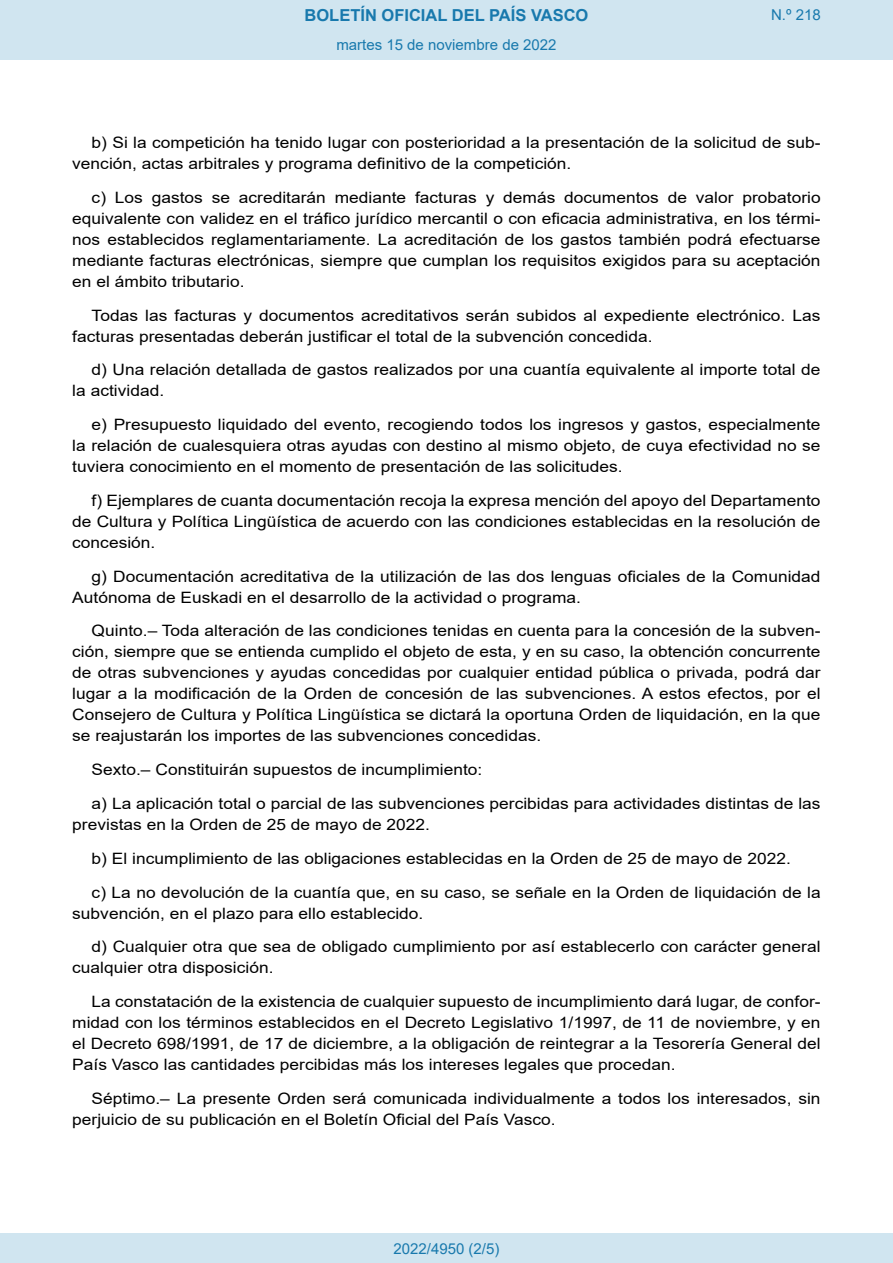
<style>
.page{position:relative;width:893px;height:1263px;background:#fff}
.page>*{position:absolute;margin:0;border:0;box-sizing:border-box;transform-origin:0 0}
.t1{font:700 16.5px "Arial";color:#1879ad}
.BOPVDetalle{font:15.6px/21px "Arial";color:#000;scale:1.11 1}
.Paginacion_Centro{font:15px "Arial";color:#1879ad}
</style>
<div class="page">
<div style="left:0;top:0;width:893px;height:60px;background:#d0e5f0"></div>
<div style="left:0;top:1233px;width:893px;height:30px;background:#d0e5f0"></div>
<p class="t1" style="left:305px;top:3px;width:285px">BOLETÍN OFICIAL DEL PAÍS VASCO</p>
<p class="Paginacion_Centro" style="left:336px;top:35px;width:222px">martes 15 de noviembre de 2022</p>
<p class="Paginacion_Centro" style="left:771px;top:5px;width:51px">N.º 218</p>
<p class="BOPVDetalle" style="left:72px;top:132px;width:676px;text-indent:19px">b) Si la competición ha tenido lugar con posterioridad a la presentación de la solicitud de sub&shy;vención, actas arbitrales y programa definitivo de la competición.</p>
<p class="BOPVDetalle" style="left:72px;top:187px;width:676px;text-align:justify;text-indent:19px">c) Los gastos se acreditarán mediante facturas y demás documentos de valor probatorio equivalente con validez en el tráfico jurídico mercantil o con eficacia administrativa, en los térmi&shy;nos establecidos reglamentariamente. La acreditación de los gastos también podrá efectuarse mediante facturas electrónicas, siempre que cumplan los requisitos exigidos para su aceptación en el ámbito tributario.</p>
<p class="BOPVDetalle" style="left:72px;top:305px;width:676px;text-indent:19px">Todas las facturas y documentos acreditativos serán subidos al expediente electrónico. Las facturas presentadas deberán justificar el total de la subvención concedida.</p>
<p class="BOPVDetalle" style="left:72px;top:359px;width:676px;text-indent:19px">d) Una relación detallada de gastos realizados por una cuantía equivalente al importe total de la actividad.</p>
<p class="BOPVDetalle" style="left:72px;top:414px;width:676px;text-align:justify;text-indent:19px">e) Presupuesto liquidado del evento, recogiendo todos los ingresos y gastos, especialmente la relación de cualesquiera otras ayudas con destino al mismo objeto, de cuya efectividad no se tuviera conocimiento en el momento de presentación de las solicitudes.</p>
<p class="BOPVDetalle" style="left:72px;top:490px;width:676px;text-align:justify;text-indent:19px">f) Ejemplares de cuanta documentación recoja la expresa mención del apoyo del Departamento de Cultura y Política Lingüística de acuerdo con las condiciones establecidas en la resolución de concesión.</p>
<p class="BOPVDetalle" style="left:72px;top:566px;width:676px;text-indent:19px">g) Documentación acreditativa de la utilización de las dos lenguas oficiales de la Comunidad<br>Autónoma de Euskadi en el desarrollo de la actividad o programa.</p>
<p class="BOPVDetalle" style="left:72px;top:620px;width:676px;text-align:justify;text-indent:19px">Quinto.– Toda alteración de las condiciones tenidas en cuenta para la concesión de la subven&shy;ción, siempre que se entienda cumplido el objeto de esta, y en su caso, la obtención concurrente de otras subvenciones y ayudas concedidas por cualquier entidad pública o privada, podrá dar lugar a la modificación de la Orden de concesión de las subvenciones. A estos efectos, por el Consejero de Cultura y Política Lingüística se dictará la oportuna Orden de liquidación, en la que se reajustarán los importes de las subvenciones concedidas.</p>
<p class="BOPVDetalle" style="left:92px;top:759px;width:353px">Sexto.– Constituirán supuestos de incumplimiento:</p>
<p class="BOPVDetalle" style="left:72px;top:793px;width:676px;text-indent:19px">a) La aplicación total o parcial de las subvenciones percibidas para actividades distintas de las previstas en la Orden de 25 de mayo de 2022.</p>
<p class="BOPVDetalle" style="left:92px;top:848px;width:631px">b) El incumplimiento de las obligaciones establecidas en la Orden de 25 de mayo de 2022.</p>
<p class="BOPVDetalle" style="left:72px;top:881px;width:676px;text-indent:19px">c) La no devolución de la cuantía que, en su caso, se señale en la Orden de liquidación de la subvención, en el plazo para ello establecido.</p>
<p class="BOPVDetalle" style="left:72px;top:936px;width:676px;text-indent:19px">d) Cualquier otra que sea de obligado cumplimiento por así establecerlo con carácter general cualquier otra disposición.</p>
<p class="BOPVDetalle" style="left:72px;top:991px;width:676px;text-align:justify;text-indent:19px">La constatación de la existencia de cualquier supuesto de incumplimiento dará lugar, de confor&shy;midad con los términos establecidos en el Decreto Legislativo 1/1997, de 11 de noviembre, y en el Decreto 698/1991, de 17 de diciembre, a la obligación de reintegrar a la Tesorería General del País Vasco las cantidades percibidas más los intereses legales que procedan.</p>
<p class="BOPVDetalle" style="left:72px;top:1088px;width:676px;text-indent:19px">Séptimo.– La presente Orden será comunicada individualmente a todos los interesados, sin perjuicio de su publicación en el Boletín Oficial del País Vasco.</p>
<p class="Paginacion_Centro" style="left:393px;top:1238px;width:107px">2022/4950 (2/5)</p>
</div>
